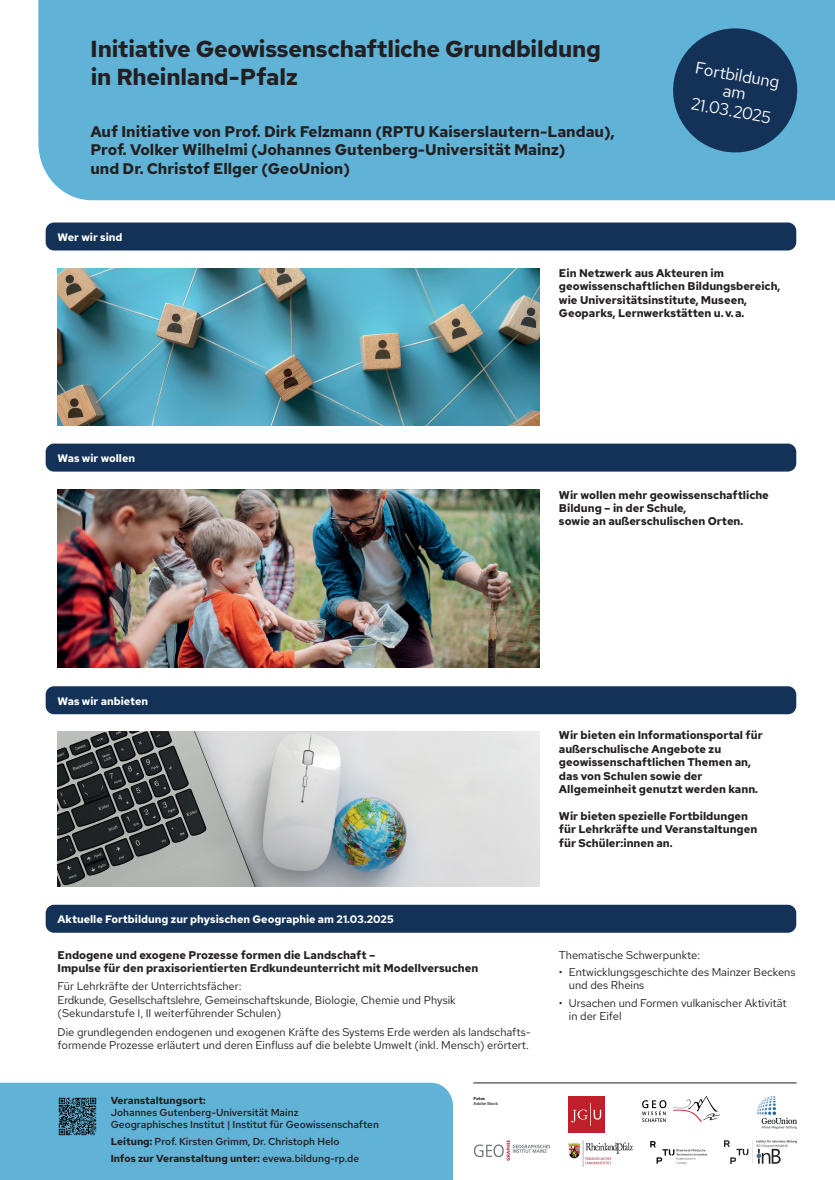
<style>
.page{position:relative;width:835px;height:1180px;background:#fff}
.page>*{position:absolute;margin:0;border:0;box-sizing:border-box;transform-origin:0 0}
.t1{font:700 23.1px/27.7px "Red Hat Text";letter-spacing:-.01em;color:#231f20}
.t2{font:16.8px/18px "Red Hat Text";color:#fff;text-align:center}
.t3{font:700 15.4px/18.5px "Red Hat Text";color:#231f20}
.t4{font:700 11.2px/13.4px "Red Hat Text";color:#231f20}
.t5{font:11.2px/13.4px "Red Hat Text";color:#231f20}
.t6{font:700 10.85px "Red Hat Text";color:#fff}
.t7{font:600 10.15px/12.2px "Red Hat Text";color:#231f20}
.t8{font:700 10.15px "Red Hat Text";color:#231f20}
.t9{font:500 4.2px "Red Hat Text";letter-spacing:-.02em;color:#231f20}
.t10{font:700 4.2px "Red Hat Text";letter-spacing:-.025em;color:#231f20}
.s1{font-weight:700}
</style>
<div class="page">
<div style="left:0;top:1082px;width:453px;height:98px;background:#60b3d6"></div>
<img style="left:58px;top:490px;width:481px;height:177px">
<img style="left:58px;top:731px;width:481px;height:155px">
<div style="left:38px;top:0;width:796px;height:200px;background:#60b3d6"></div>
<div style="left:46px;top:222px;width:750px;height:28px;background:#143257;border-radius:8px"></div>
<div style="left:46px;top:686px;width:750px;height:28px;background:#143257;border-radius:8px"></div>
<div style="left:46px;top:904px;width:750px;height:28px;background:#143257;border-radius:8px"></div>
<div style="left:46px;top:443px;width:750px;height:28px;background:#143257;border-radius:8px"></div>
<img style="left:58px;top:269px;width:481px;height:157px">
<img style="left:58px;top:1096px;width:40px;height:40px">
<hr style="left:473px;top:1082px;width:323px;height:1px;background:#231f20">
<svg style="left:668px;top:23px;width:134px;height:134px;background:#2c5c80"></svg>
<img style="left:474px;top:1140px;width:77px;height:20px">
<img style="left:642px;top:1096px;width:77px;height:25px">
<img style="left:757px;top:1096px;width:39px;height:32px">
<img style="left:568px;top:1096px;width:36px;height:36px">
<img style="left:568px;top:1140px;width:65px;height:26px">
<svg style="left:650px;top:1141px;width:57px;height:22px"></svg>
<img style="left:724px;top:1140px;width:72px;height:24px">
<h1 class="t1" style="left:91px;top:34px;width:511px">Initiative Geowissenschaftliche Grundbildung in Rheinland-Pfalz</h1>
<h3 class="t3" style="left:90px;top:122px;width:525px">Auf Initiative von Prof. Dirk Felzmann (RPTU Kaiserslautern-Landau),<br>Prof. Volker Wilhelmi (Johannes Gutenberg-Universität Mainz)<br>und Dr. Christof Ellger (GeoUnion)</h3>
<p class="t6" style="left:58px;top:230px;width:66px">Wer wir sind</p>
<h2 class="t2" style="left:697px;top:58px;width:87px;rotate:10deg">Fortbildung am<br>21.03.2025</h2>
<p class="t6" style="left:58px;top:451px;width:79px">Was wir wollen</p>
<p class="t4" style="left:559px;top:266px;width:223px">Ein Netzwerk aus Akteuren im geowissenschaftlichen Bildungsbereich, wie Universitätsinstitute, Museen, Geoparks, Lernwerkstätten u. v. a.</p>
<p class="t4" style="left:559px;top:488px;width:211px">Wir wollen mehr geowissenschaftliche<br>Bildung – in der Schule,<br>sowie an außerschulischen Orten.</p>
<p class="t6" style="left:58px;top:694px;width:92px">Was wir anbieten</p>
<p class="t6" style="left:58px;top:912px;width:337px">Aktuelle Fortbildung zur physischen Geographie am 21.03.2025</p>
<p class="t4" style="left:58px;top:947px;width:422px">Endogene und exogene Prozesse formen die Landschaft –<br>Impulse für den praxisorientierten Erdkundeunterricht mit Modellversuchen</p>
<p class="t5" style="left:58px;top:979px;width:399px">Für Lehrkräfte der Unterrichtsfächer:<br>Erdkunde, Gesellschaftslehre, Gemeinschaftskunde, Biologie, Chemie und Physik (Sekundarstufe I, II weiterführender Schulen)</p>
<p class="t5" style="left:58px;top:1025px;width:475px">Die grundlegenden endogenen und exogenen Kräfte des Systems Erde werden als landschafts&shy;formende Prozesse erläutert und deren Einfluss auf die belebte Umwelt (inkl. Mensch) erörtert.</p>
<p class="t8" style="left:111px;top:1093px;width:96px">Veranstaltungsort:</p>
<p class="t7" style="left:111px;top:1106px;width:270px">Johannes Gutenberg-Universität Mainz<br>Geographisches Institut | Institut für Geowissenschaften</p>
<p class="t7" style="left:111px;top:1133px;width:250px;line-height:17.1px"><span class="s1">Leitung:</span> Prof. Kirsten Grimm, Dr. Christoph Helo<br><span class="s1">Infos zur Veranstaltung unter:</span> evewa.bildung-rp.de</p>
<p class="t10" style="left:473px;top:1095px;width:13px">Fotos</p>
<p class="t9" style="left:473px;top:1100px;width:26px">Adobe Stock</p>
<p class="t4" style="left:559px;top:728px;width:205px">Wir bieten ein Informationsportal für außerschulische Angebote zu geowissenschaftlichen Themen an, das von Schulen sowie der Allgemeinheit genutzt werden kann.</p>
<p class="t4" style="left:559px;top:809px;width:200px">Wir bieten spezielle Fortbildungen für Lehrkräfte und Veranstaltungen für Schüler:innen an.</p>
<p class="t5" style="left:559px;top:947px;width:143px">Thematische Schwerpunkte:</p>
<p class="t5" style="left:568px;top:965px;width:228px;text-indent:-10px">• Entwicklungsgeschichte des Mainzer Beckens und des Rheins</p>
<p class="t5" style="left:568px;top:996px;width:219px;text-indent:-10px">• Ursachen und Formen vulkanischer Aktivität in der Eifel</p>
</div>
